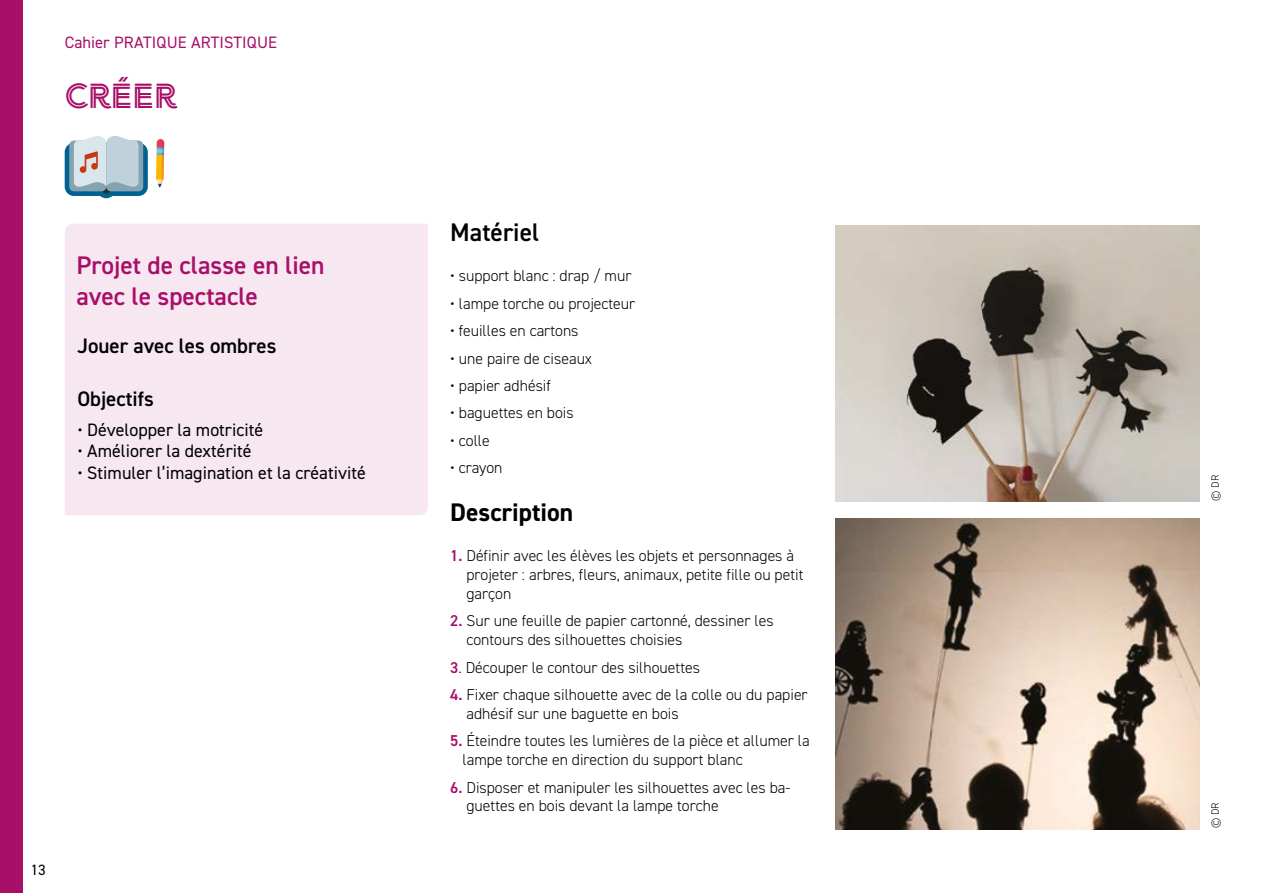
<style>
.page{position:relative;width:1263px;height:893px;background:#fff}
.page>*{position:absolute;margin:0;border:0;box-sizing:border-box;transform-origin:0 0}
.t1{font:34.5px "Arya Double";color:#a80f69}
.t2{font:600 25.5px/30.6px "DIN2014";color:#a80f69}
.t3{font:700 25.5px "DIN2014";color:#000}
.t4{font:600 25.5px "DIN2014";color:#000}
.t5{font:600 21px "DIN2014";color:#000}
.t6{font:18px "DIN2014";color:#000}
.t7{font:16.5px "DIN2014";letter-spacing:.01em;color:#a80f69}
.t8{font:300 15.75px/18.9px "DIN2014";color:#000}
.t9{font:15px "DIN2014";color:#000}
.t10{font:300 10.5px "DIN2014";color:#000}
.s1{font-weight:600;color:#a80f69}
</style>
<div class="page">
<div style="left:65px;top:224px;width:363px;height:291px;background:#f6e7f0"></div>
<svg style="left:156px;top:139px;width:8px;height:49px"></svg>
<div style="left:156px;top:155px;width:6px;height:25px;background:#fbb800"></div>
<svg style="left:65px;top:136px;width:83px;height:62px;background:#a4bcc8"></svg>
<div style="left:0;top:0;width:22px;height:893px;background:#a80f69"></div>
<img style="left:835px;top:518px;width:364px;height:311px">
<img style="left:835px;top:225px;width:364px;height:277px">
<p class="t7" style="left:65px;top:32px;width:214px">Cahier PRATIQUE ARTISTIQUE</p>
<h1 class="t1" style="left:65px;top:75px;width:113px">CRÉER</h1>
<h2 class="t2" style="left:76px;top:250px;width:250px">Projet de classe en lien avec le spectacle</h2>
<h3 class="t5" style="left:77px;top:332px;width:201px">Jouer avec les ombres</h3>
<h3 class="t5" style="left:77px;top:385px;width:78px">Objectifs</h3>
<p class="t6" style="left:77px;top:418px;width:187px">• Développer la motricité</p>
<p class="t6" style="left:77px;top:440px;width:176px">• Améliorer la dextérité</p>
<p class="t6" style="left:77px;top:462px;width:290px">• Stimuler l’imagination et la créativité</p>
<p class="t9" style="left:31px;top:860px;width:16px">13</p>
<h2 class="t4" style="left:450px;top:216px;width:91px">Matériel</h2>
<p class="t8" style="left:450px;top:267px;width:183px">• support blanc : drap / mur</p>
<p class="t8" style="left:450px;top:294px;width:187px">• lampe torche ou projecteur</p>
<p class="t8" style="left:450px;top:321px;width:130px">• feuilles en cartons</p>
<p class="t8" style="left:450px;top:349px;width:143px">• une paire de ciseaux</p>
<p class="t8" style="left:450px;top:376px;width:102px">• papier adhésif</p>
<p class="t8" style="left:450px;top:404px;width:125px">• baguettes en bois</p>
<p class="t8" style="left:450px;top:431px;width:41px">• colle</p>
<p class="t8" style="left:450px;top:458px;width:54px">• crayon</p>
<h2 class="t3" style="left:450px;top:495px;width:125px">Description</h2>
<p class="t8" style="left:466px;top:546px;width:339px;text-indent:-16px"><span class="s1">1.</span> Définir avec les élèves les objets et personnages à projeter : arbres, fleurs, animaux, petite fille ou petit garçon</p>
<p class="t8" style="left:466px;top:611px;width:309px;text-indent:-16px"><span class="s1">2.</span> Sur une feuille de papier cartonné, dessiner les contours des silhouettes choisies</p>
<p class="t8" style="left:450px;top:658px;width:251px"><span class="s1">3</span>. Découper le contour des silhouettes</p>
<p class="t8" style="left:466px;top:685px;width:343px;text-indent:-16px"><span class="s1">4.</span> Fixer chaque silhouette avec de la colle ou du papier adhésif sur une baguette en bois</p>
<p class="t8" style="left:462px;top:731px;width:349px;text-indent:-12px"><span class="s1">5.</span> Éteindre toutes les lumières de la pièce et allumer la lampe torche en direction du support blanc</p>
<p class="t8" style="left:466px;top:778px;width:325px;text-indent:-16px"><span class="s1">6.</span> Disposer et manipuler les silhouettes avec les ba&shy;guettes en bois devant la lampe torche</p>
<p class="t10" style="left:1209px;top:501px;width:27px;rotate:-90deg">© DR</p>
<p class="t10" style="left:1209px;top:828px;width:27px;rotate:-90deg">© DR</p>
</div>
